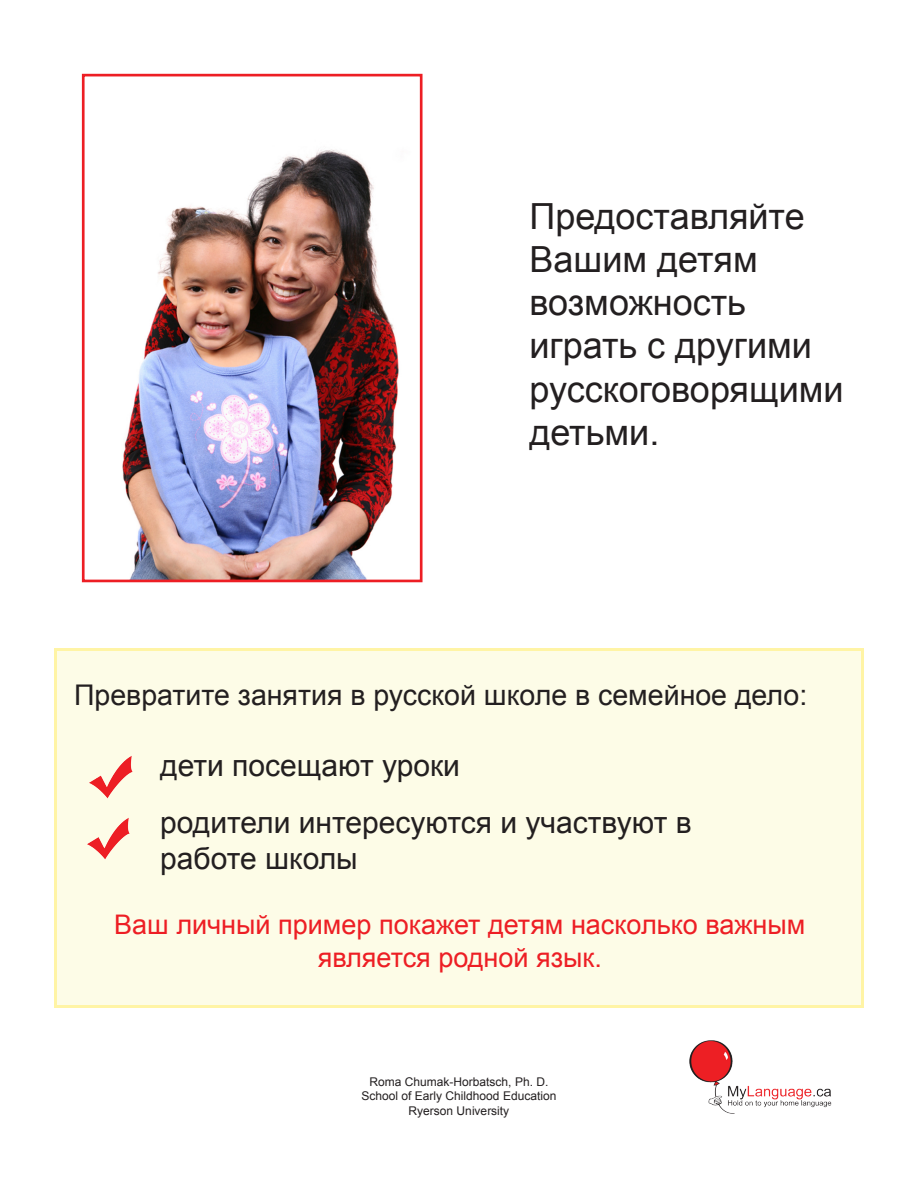
<style>
.page{position:relative;width:918px;height:1188px;background:#fff}
.page>*{position:absolute;margin:0;border:0;box-sizing:border-box;transform-origin:0 0}
.t1{font:36px/43.2px "Arial";color:#231f20}
.t2{font:30px/36px "Arial";color:#231f20}
.t3{font:28.5px "Arial";color:#231f20}
.t4{font:27px "Arial";color:#ed1e24}
.t5{font:12px "Arial";color:#231f20}
</style>
<div class="page">
<div style="left:54px;top:648px;width:810px;height:360px;background:#fdfce7;border:3px solid #fff4a5"></div>
<img style="left:87px;top:818px;width:43px;height:42px">
<img style="left:89px;top:756px;width:43px;height:42px">
<img style="left:122px;top:149px;width:277px;height:429px">
<div style="left:82px;top:74px;width:341px;height:508px;border:3px solid #ed1e24"></div>
<img style="left:689px;top:1040px;width:143px;height:74px">
<p class="t1" style="left:530px;top:195px;width:316px">Предоставляйте<br>Вашим детям возможность играть с другими русскоговорящими детьми.</p>
<p class="t3" style="left:74px;top:677px;width:735px">Превратите занятия в русской школе в семейное дело:</p>
<p class="t2" style="left:160px;top:748px;width:301px">дети посещают уроки</p>
<p class="t2" style="left:160px;top:805px;width:533px">родители интересуются и участвуют в работе школы</p>
<p class="t4" style="left:114px;top:907px;width:693px">Ваш личный пример покажет детям насколько важным</p>
<p class="t4" style="left:318px;top:940px;width:285px">является родной язык.</p>
<p class="t5" style="left:370px;top:1074px;width:180px">Roma Chumak-Horbatsch, Ph. D.</p>
<p class="t5" style="left:362px;top:1088px;width:196px">School of Early Childhood Education</p>
<p class="t5" style="left:409px;top:1103px;width:102px">Ryerson University</p>
</div>
